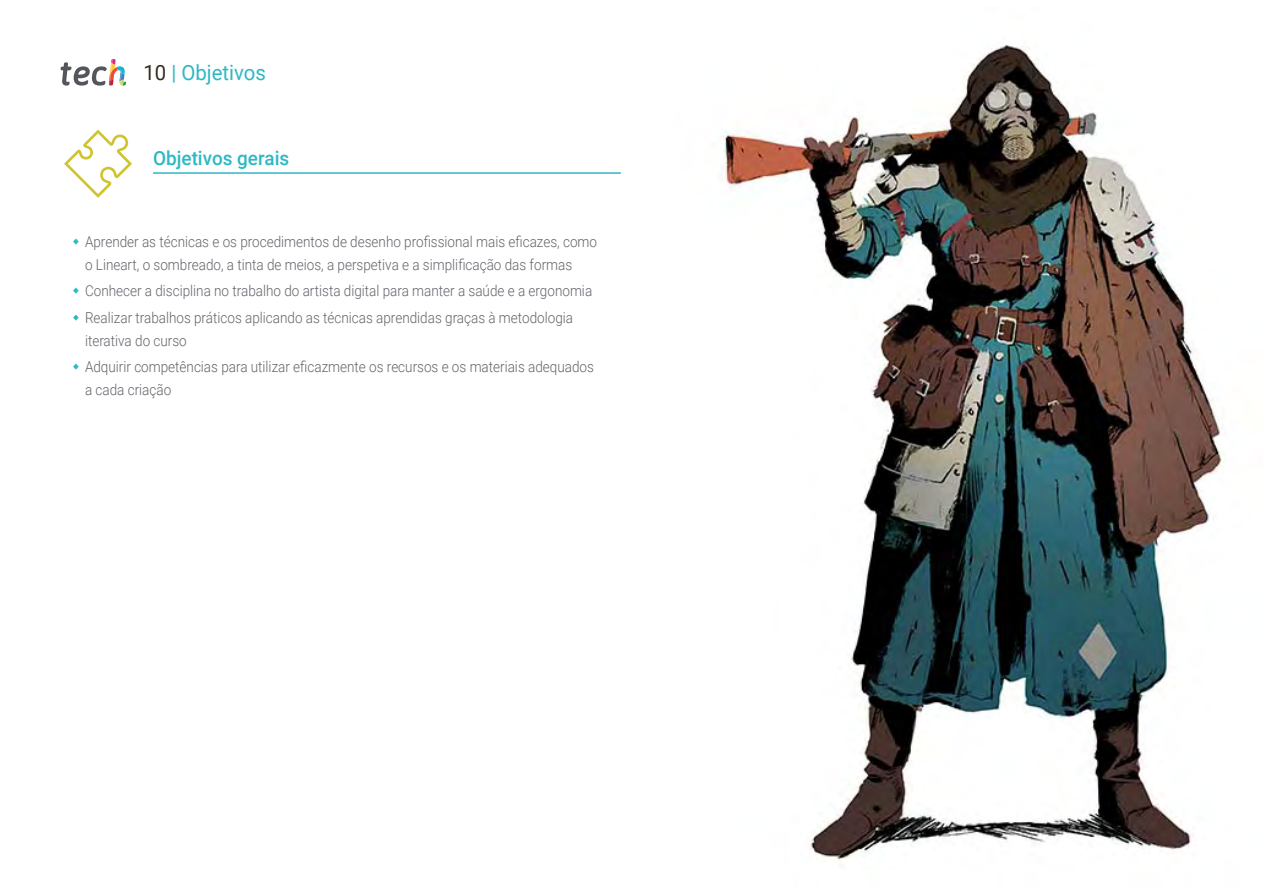
<style>
.page{position:relative;width:1263px;height:893px;background:#fff}
.page>*{position:absolute;margin:0;border:0;box-sizing:border-box;transform-origin:0 0}
.t1{font:21px "Roboto";color:#2db8c5}
.t2{font:500 19.5px "Roboto";color:#2db8c5}
.t3{font:300 15px/26.7px "Roboto";color:#61646a;scale:.9 1}
.s1{color:#312e20}
</style>
<div class="page">
<hr style="left:153px;top:173px;width:468px;height:1px;background:#2db8c5">
<svg style="left:64px;top:130px;width:68px;height:68px"></svg>
<img style="left:722px;top:45px;width:503px;height:815px">
<svg style="left:61px;top:59px;width:65px;height:27px"></svg>
<h1 class="t1" style="left:144px;top:57px;width:124px"><span class="s1">10</span> | Objetivos</h1>
<h2 class="t2" style="left:153px;top:144px;width:138px">Objetivos gerais</h2>
<p class="t3" style="left:85px;top:230px;width:570px;line-height:22.5px">Aprender as técnicas e os procedimentos de desenho profissional mais eficazes, como o Lineart, o sombreado, a tinta de meios, a perspetiva e a simplificação das formas</p>
<p class="t3" style="left:85px;top:277px;width:565px">Conhecer a disciplina no trabalho do artista digital para manter a saúde e a ergonomia<br>Realizar trabalhos práticos aplicando as técnicas aprendidas graças à metodologia</p>
<p class="t3" style="left:85px;top:326px;width:567px">iterativa do curso<br>Adquirir competências para utilizar eficazmente os recursos e os materiais adequados</p>
<p class="t3" style="left:85px;top:376px;width:97px">a cada criação</p>
</div>
